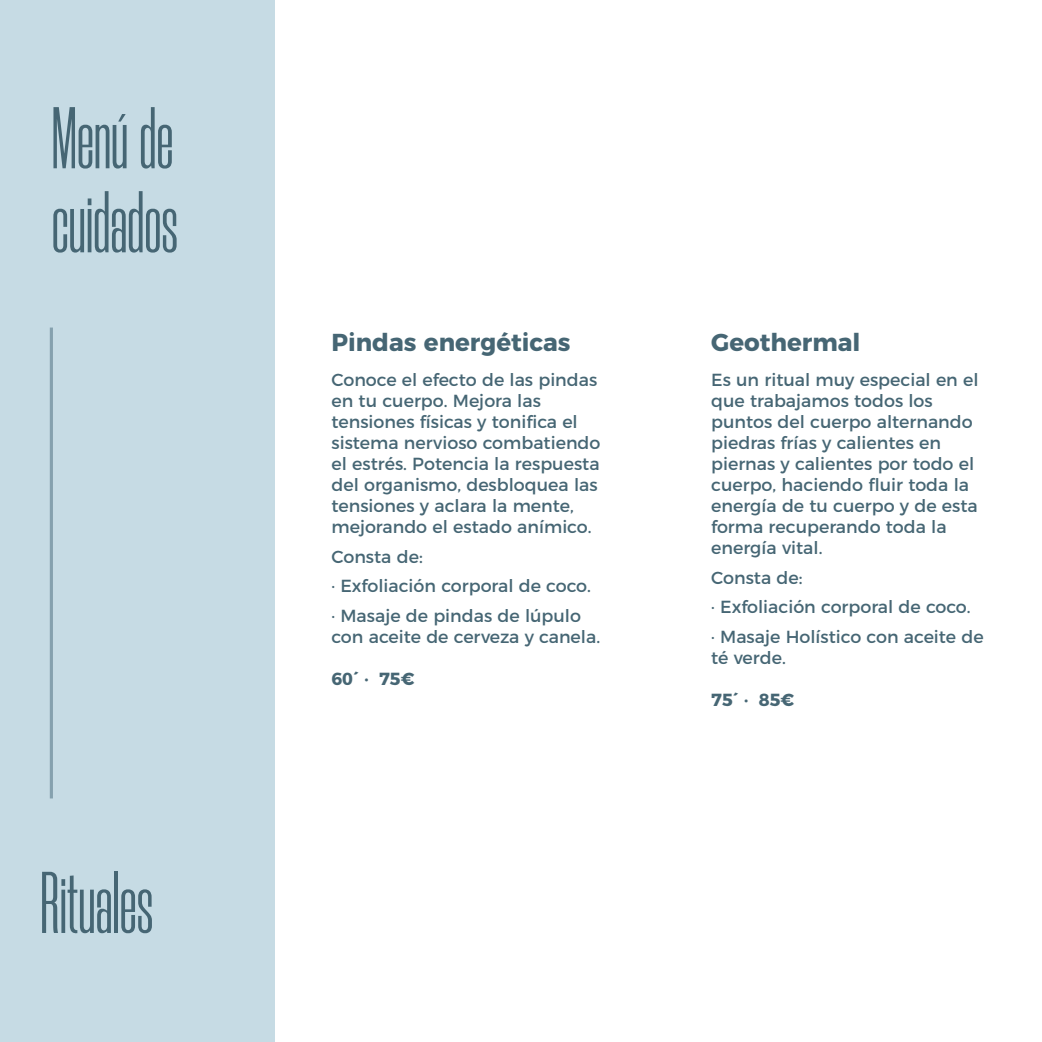
<style>
.page{position:relative;width:1042px;height:1042px;background:#fff}
.page>*{position:absolute;margin:0;border:0;box-sizing:border-box;transform-origin:0 0}
.t1{font:87.5px/84px "Morganite";color:#466674}
.t2{font:700 24.5px "Montserrat";color:#466674}
.t3{font:17.5px/21px "Montserrat";color:#466674}
.t4{font:700 17.5px "Montserrat";color:#466674}
</style>
<div class="page">
<div style="left:0;top:0;width:274px;height:1042px;background:#c6dbe4"></div>
<hr style="left:50px;top:327px;width:3px;height:471px;background:#85a1ae">
<h1 class="t1" style="left:52px;top:97px;width:128px">Menú de cuidados</h1>
<h1 class="t1" style="left:40px;top:861px;width:115px">Rituales</h1>
<h2 class="t2" style="left:331px;top:322px;width:240px">Pindas energéticas</h2>
<p class="t3" style="left:331px;top:368px;width:270px">Conoce el efecto de las pindas en tu cuerpo. Mejora las tensiones físicas y tonifica el sistema nervioso combatiendo el estrés. Potencia la respuesta del organismo, desbloquea las tensiones y aclara la mente, mejorando el estado anímico.</p>
<p class="t3" style="left:331px;top:540px;width:261px;line-height:29.8px">Consta de:<br>· Exfoliación corporal de coco. · Masaje de pindas de lúpulo</p>
<p class="t3" style="left:331px;top:625px;width:270px">con aceite de cerveza y canela.</p>
<p class="t4" style="left:331px;top:664px;width:84px">60´ · 75€</p>
<h2 class="t2" style="left:711px;top:322px;width:151px">Geothermal</h2>
<p class="t3" style="left:711px;top:368px;width:269px">Es un ritual muy especial en el que trabajamos todos los puntos del cuerpo alternando piedras frías y calientes en piernas y calientes por todo el cuerpo, haciendo fluir toda la energía de tu cuerpo y de esta forma recuperando toda la energía vital.</p>
<p class="t3" style="left:711px;top:561px;width:274px;line-height:29.8px">Consta de:<br>· Exfoliación corporal de coco.<br>· Masaje Holístico con aceite de</p>
<p class="t3" style="left:711px;top:646px;width:76px">té verde.</p>
<p class="t4" style="left:711px;top:685px;width:84px">75´ · 85€</p>
</div>
